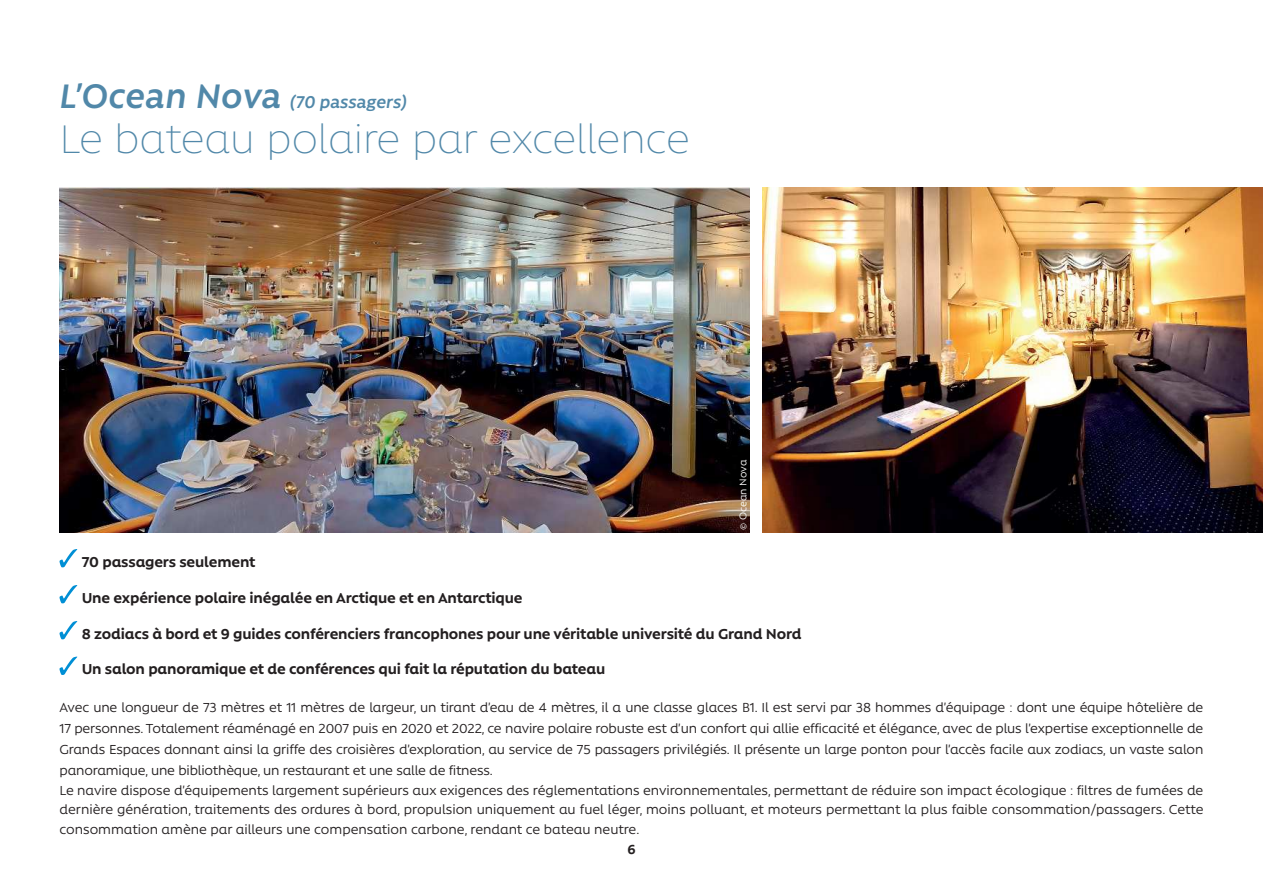
<style>
.page{position:relative;width:1263px;height:893px;background:#fff}
.page>*{position:absolute;margin:0;border:0;box-sizing:border-box;transform-origin:0 0}
.t1{font:200 45.9px "Rawson Alt";color:#5188a9}
.wstep_10_pkt{font:italic 600 19.5px "Rawson Alt";color:#5188a9}
.t2{font:700 16.5px "Rawson Alt";letter-spacing:-.01em;color:#231f20}
.t3{font:15px/21px "Rawson Alt";letter-spacing:-.01em;color:#231f20;text-align:justify}
.t4{font:700 15px "Rawson Alt";color:#231f20}
.t5{font:11.25px "Rawson Alt";letter-spacing:-.005em;color:#fff}
.s1{font-size:39px}
</style>
<div class="page">
<svg style="left:60px;top:549px;width:17px;height:18px"></svg>
<svg style="left:60px;top:585px;width:17px;height:18px"></svg>
<svg style="left:60px;top:621px;width:17px;height:18px"></svg>
<svg style="left:60px;top:657px;width:17px;height:18px"></svg>
<img style="left:60px;top:187px;width:690px;height:346px">
<img style="left:763px;top:187px;width:500px;height:346px">
<p class="wstep_10_pkt" style="left:60px;top:92px;width:349px"><span class="s1">L’Ocean Nova</span> (70 passagers)</p>
<p class="t1" style="left:60px;top:117px;width:632px">Le bateau polaire par excellence</p>
<p class="t5" style="left:737px;top:530px;width:71px;rotate:-90deg">© Ocean Nova</p>
<p class="t2" style="left:82px;top:552px;width:175px">70 passagers seulement</p>
<p class="t2" style="left:82px;top:588px;width:442px">Une expérience polaire inégalée en Arctique et en Antarctique</p>
<p class="t2" style="left:82px;top:624px;width:721px">8 zodiacs à bord et 9 guides conférenciers francophones pour une véritable université du Grand Nord</p>
<p class="t2" style="left:82px;top:660px;width:525px">Un salon panoramique et de conférences qui fait la réputation du bateau</p>
<p class="t3" style="left:60px;top:697px;width:1145px">Avec une longueur de 73 mètres et 11 mètres de largeur, un tirant d’eau de 4 mètres, il a une classe glaces B1. Il est servi par 38 hommes d’équipage : dont une équipe hôtelière de 17 personnes. Totalement réaménagé en 2007 puis en 2020 et 2022, ce navire polaire robuste est d’un confort qui allie efficacité et élégance, avec de plus l’expertise exceptionnelle de Grands Espaces donnant ainsi la griffe des croisières d’exploration, au service de 75 passagers privilégiés. Il présente un large ponton pour l’accès facile aux zodiacs, un vaste salon panoramique, une bibliothèque, un restaurant et une salle de fitness.</p>
<p class="t3" style="left:60px;top:780px;width:1145px;line-height:19.5px">Le navire dispose d’équipements largement supérieurs aux exigences des réglementations environnementales, permettant de réduire son impact écologique : filtres de fumées de dernière génération, traitements des ordures à bord, propulsion uniquement au fuel léger, moins polluant, et moteurs permettant la plus faible consommation/passagers. Cette consommation amène par ailleurs une compensation carbone, rendant ce bateau neutre.</p>
<p class="t4" style="left:627px;top:841px;width:10px">6</p>
</div>
